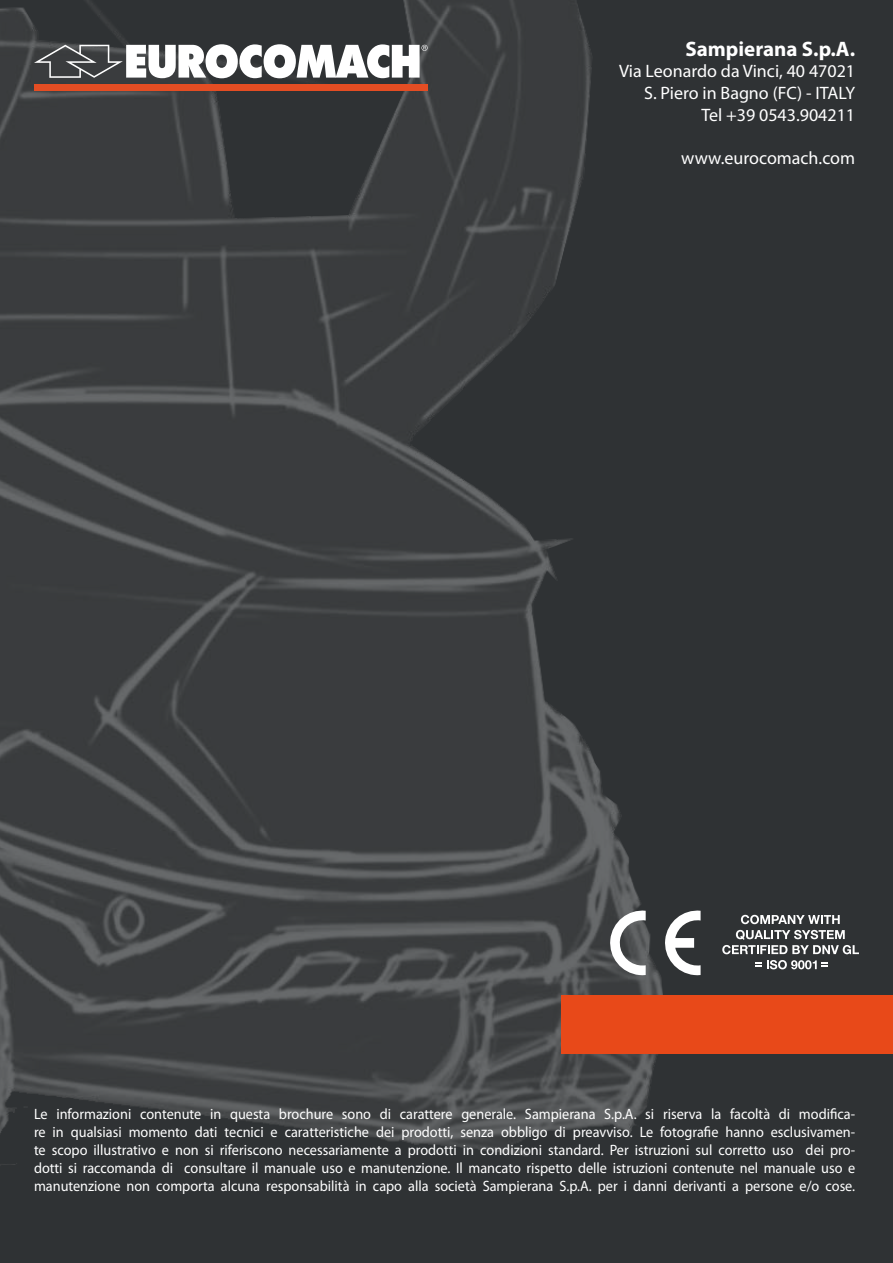
<style>
.page{position:relative;width:893px;height:1263px;background:#fff}
.page>*{position:absolute;margin:0;border:0;box-sizing:border-box;transform-origin:0 0}
.t1{font:700 21px "Myriad Pro";color:#fff}
.t2{font:18px "Myriad Pro";color:#fff}
.t3{font:15px/18px "Myriad Pro";color:#fff;text-align:justify;scale:.95 1}
</style>
<div class="page">
<img style="left:0;top:0;width:893px;height:1263px">
<svg style="left:609px;top:909px;width:37px;height:66px"></svg>
<svg style="left:663px;top:909px;width:37px;height:66px"></svg>
<svg style="left:741px;top:915px;width:99px;height:9px"></svg>
<svg style="left:722px;top:930px;width:137px;height:24px"></svg>
<svg style="left:756px;top:960px;width:72px;height:9px"></svg>
<div style="left:561px;top:1029px;width:332px;height:24px;background:#e84919"></div>
<div style="left:561px;top:1020px;width:332px;height:24px;background:#e84919"></div>
<div style="left:561px;top:996px;width:332px;height:24px;background:#e84919"></div>
<svg style="left:34px;top:44px;width:394px;height:34px"></svg>
<div style="left:34px;top:84px;width:394px;height:7px;background:#e44d23"></div>
<p class="t1" style="left:685px;top:35px;width:171px">Sampierana S.p.A.</p>
<p class="t2" style="left:619px;top:60px;width:238px">Via Leonardo da Vinci, 40 47021</p>
<p class="t2" style="left:644px;top:82px;width:212px">S. Piero in Bagno (FC) - ITALY</p>
<p class="t2" style="left:701px;top:103px;width:155px">Tel +39 0543.904211</p>
<p class="t2" style="left:681px;top:147px;width:175px">www.eurocomach.com</p>
<p class="t3" style="left:34px;top:1104px;width:866px">Le informazioni contenute in questa brochure sono di carattere generale. Sampierana S.p.A. si riserva la facoltà di modifica&shy;re in qualsiasi momento dati tecnici e caratteristiche dei prodotti, senza obbligo di preavviso. Le fotografie hanno esclusivamen&shy;te scopo illustrativo e non si riferiscono necessariamente a prodotti in condizioni standard. Per istruzioni sul corretto uso dei pro&shy;dotti si raccomanda di consultare il manuale uso e manutenzione. Il mancato rispetto delle istruzioni contenute nel manuale uso e manutenzione non comporta alcuna responsabilità in capo alla società Sampierana S.p.A. per i danni derivanti a persone e/o cose.</p>
</div>
